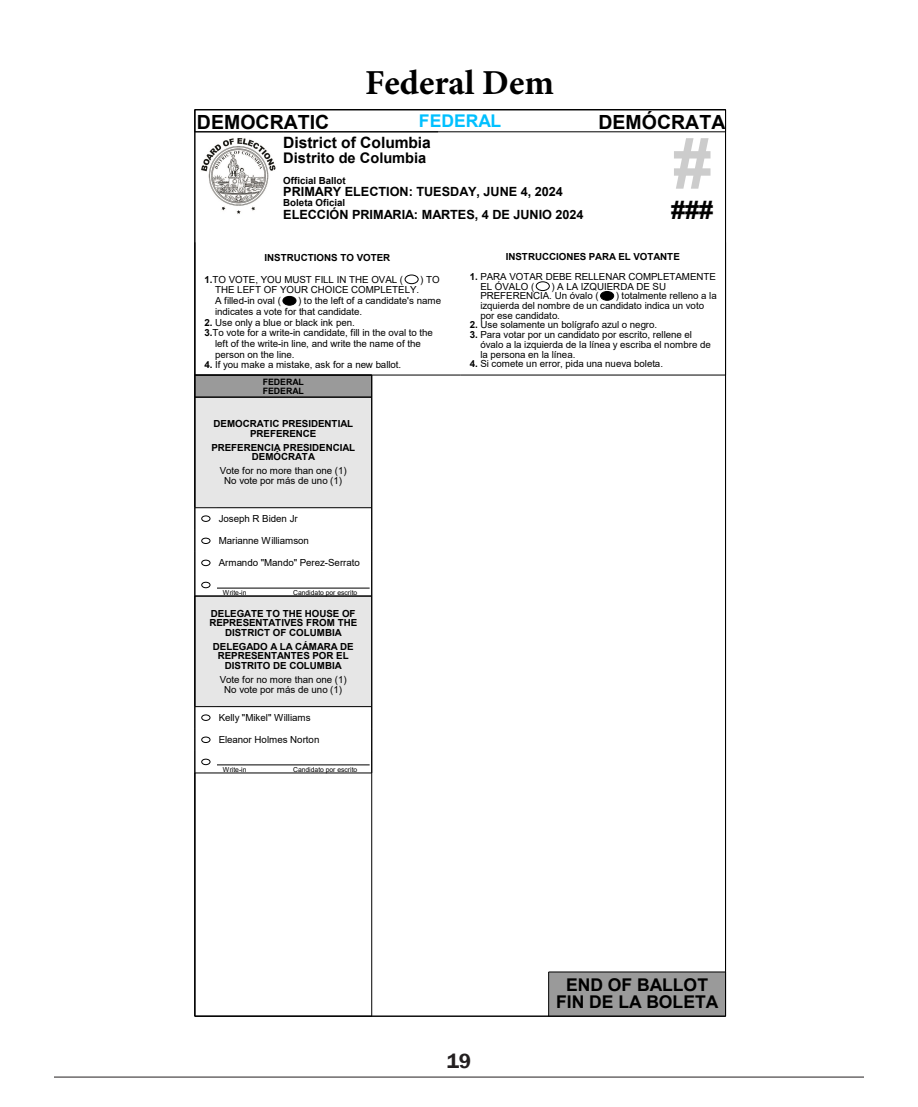
<style>
.page{position:relative;width:918px;height:1107px;background:#fff}
.page>*{position:absolute;margin:0;border:0;box-sizing:border-box;transform-origin:0 0}
.t1{font:700 68.25px "Arial";color:#ccc}
.t2{font:700 35.1px "Minion Pro";color:#000}
.t3{font:700 25.35px "Arial";color:#000}
.t4{font:600 21px "Franklin Gothic";color:#231f20}
.t5{font:700 19.5px "Arial";color:#000}
.t6{font:700 17.55px/17.5px "Arial";color:#000;text-align:center}
.t7{font:700 17.55px "Arial";color:#00c0ff}
.t8{font:700 15.6px "Arial";color:#000}
.t9{font:700 14.7px "Arial";color:#000}
.t10{font:700 12.6px "Arial";color:#000}
.t11{font:9.75px/9.8px "Arial";letter-spacing:-.005em;color:#000}
.t12{font:700 9.75px/9.8px "Arial";color:#000;text-align:center}
.t13{font:700 8.7px/8.9px "Arial";color:#000}
.t14{font:6.75px "Arial";letter-spacing:-.005em;color:#000}
.s1{font-weight:700}
</style>
<div class="page">
<hr style="left:54px;top:1077px;width:810px;height:1px;background:#231f20">
<div style="left:549px;top:972px;width:177px;height:44px;background:#9a9a9a"></div>
<div style="left:195px;top:375px;width:177px;height:22px;background:#9a9a9a"></div>
<div style="left:195px;top:397px;width:177px;height:111px;background:#e6e6e6"></div>
<div style="left:195px;top:596px;width:177px;height:111px;background:#e6e6e6"></div>
<div style="left:405px;top:275px;width:13px;height:9px;border:1px solid #000;border-radius:50%"></div>
<div style="left:283px;top:296px;width:13px;height:9px;background:#000;border-radius:50%"></div>
<div style="left:283px;top:296px;width:13px;height:9px;border:1px solid #000;border-radius:50%"></div>
<hr style="left:195px;top:375px;width:265px;height:1px;background:#000">
<div style="left:536px;top:282px;width:14px;height:9px;border:1px solid #000;border-radius:50%"></div>
<div style="left:601px;top:292px;width:13px;height:8px;background:#000;border-radius:50%"></div>
<div style="left:600px;top:291px;width:14px;height:10px;border:1px solid #000;border-radius:50%"></div>
<hr style="left:460px;top:375px;width:266px;height:1px;background:#000">
<img style="left:201px;top:138px;width:75px;height:76px">
<hr style="left:195px;top:132px;width:531px;height:1px;background:#000">
<hr style="left:549px;top:972px;width:177px;height:1px;background:#000">
<hr style="left:548px;top:972px;width:1px;height:44px;background:#000">
<hr style="left:217px;top:588px;width:153px;height:1px;background:#000">
<hr style="left:217px;top:765px;width:153px;height:1px;background:#000">
<hr style="left:371px;top:375px;width:1px;height:641px;background:#000">
<div style="left:202px;top:516px;width:8px;height:6px;border:1px solid #000;border-radius:50%"></div>
<div style="left:202px;top:538px;width:8px;height:6px;border:1px solid #000;border-radius:50%"></div>
<div style="left:202px;top:560px;width:8px;height:6px;border:1px solid #000;border-radius:50%"></div>
<div style="left:202px;top:582px;width:8px;height:6px;border:1px solid #000;border-radius:50%"></div>
<div style="left:202px;top:715px;width:8px;height:6px;border:1px solid #000;border-radius:50%"></div>
<div style="left:202px;top:737px;width:8px;height:6px;border:1px solid #000;border-radius:50%"></div>
<div style="left:202px;top:759px;width:8px;height:6px;border:1px solid #000;border-radius:50%"></div>
<hr style="left:195px;top:397px;width:177px;height:1px;background:#000">
<hr style="left:195px;top:507px;width:177px;height:1px;background:#000">
<svg style="left:371px;top:509px;width:1px;height:86px"></svg>
<hr style="left:195px;top:596px;width:177px;height:1px;background:#000">
<hr style="left:195px;top:706px;width:177px;height:1px;background:#000">
<hr style="left:195px;top:773px;width:177px;height:1px;background:#000">
<svg style="left:371px;top:707px;width:1px;height:65px"></svg>
<hr style="left:195px;top:109px;width:531px;height:1px;background:#000">
<hr style="left:195px;top:1016px;width:531px;height:1px;background:#000">
<hr style="left:195px;top:110px;width:1px;height:906px;background:#000">
<hr style="left:725px;top:110px;width:1px;height:906px;background:#000">
<p class="t2" style="left:365px;top:58px;width:190px">Federal Dem</p>
<p class="t5" style="left:197px;top:108px;width:134px">DEMOCRATIC</p>
<p class="t7" style="left:419px;top:108px;width:84px">FEDERAL</p>
<p class="t5" style="left:598px;top:108px;width:128px">DEMÓCRATA</p>
<p class="t1" style="left:673px;top:116px;width:39px">#</p>
<p class="t3" style="left:671px;top:192px;width:44px">###</p>
<p class="t8" style="left:283px;top:131px;width:149px">District of Columbia</p>
<p class="t9" style="left:283px;top:147px;width:145px">Distrito de Columbia</p>
<p class="t12" style="left:283px;top:176px;width:64px">Official Ballot</p>
<p class="t10" style="left:283px;top:183px;width:281px">PRIMARY ELECTION: TUESDAY, JUNE 4, 2024</p>
<p class="t12" style="left:283px;top:198px;width:64px">Boleta Oficial</p>
<p class="t10" style="left:283px;top:205px;width:302px">ELECCIÓN PRIMARIA: MARTES, 4 DE JUNIO 2024</p>
<p class="t11" style="left:204px;top:247px;width:200px;line-height:21.5px;text-indent:60px"><span class="s1">INSTRUCTIONS TO VOTER<br>1.</span>TO VOTE, YOU MUST FILL IN THE OVAL (</p>
<p class="t11" style="left:420px;top:274px;width:21px">) TO</p>
<p class="t11" style="left:215px;top:284px;width:206px;line-height:10.8px">THE LEFT OF YOUR CHOICE COMPLETELY.<br>A filled-in oval (</p>
<p class="t11" style="left:215px;top:295px;width:228px;line-height:10.6px;text-indent:83px">) to the left of a candidate's name indicates a vote for that candidate.</p>
<p class="t11" style="left:204px;top:317px;width:152px"><span class="s1">2.</span> Use only a blue or black ink pen.</p>
<p class="t11" style="left:204px;top:328px;width:230px"><span class="s1">3.</span>To vote for a write-in candidate, fill in the oval to the</p>
<p class="t11" style="left:215px;top:339px;width:207px">left of the write-in line, and write the name of the</p>
<p class="t11" style="left:215px;top:349px;width:81px">person on the line.</p>
<p class="t11" style="left:204px;top:360px;width:198px"><span class="s1">4.</span> If you make a mistake, ask for a new ballot.</p>
<p class="t13" style="left:263px;top:378px;width:43px">FEDERAL<br>FEDERAL</p>
<p class="t12" style="left:214px;top:419px;width:141px">DEMOCRATIC PRESIDENTIAL<br>PREFERENCE</p>
<p class="t12" style="left:211px;top:442px;width:145px">PREFERENCIA PRESIDENCIAL<br>DEMÓCRATA</p>
<p class="t11" style="left:220px;top:466px;width:129px;text-align:center">Vote for no more than one (1)<br>No vote por más de uno (1)</p>
<p class="t11" style="left:219px;top:514px;width:81px">Joseph R Biden Jr</p>
<p class="t11" style="left:219px;top:536px;width:92px">Marianne Williamson</p>
<p class="t11" style="left:219px;top:558px;width:143px">Armando "Mando" Perez-Serrato</p>
<p class="t14" style="left:223px;top:588px;width:25px">Write-in</p>
<p class="t14" style="left:293px;top:588px;width:66px">Candidato por escrito</p>
<p class="t12" style="left:209px;top:608px;width:149px">DELEGATE TO THE HOUSE OF<br>REPRESENTATIVES FROM THE<br>DISTRICT OF COLUMBIA</p>
<p class="t12" style="left:213px;top:641px;width:142px">DELEGADO A LA CÁMARA DE<br>REPRESENTANTES POR EL<br>DISTRITO DE COLUMBIA</p>
<p class="t11" style="left:220px;top:674px;width:129px;text-align:center">Vote for no more than one (1)<br>No vote por más de uno (1)</p>
<p class="t11" style="left:219px;top:713px;width:94px">Kelly "Mikel" Williams</p>
<p class="t11" style="left:219px;top:735px;width:102px">Eleanor Holmes Norton</p>
<p class="t14" style="left:223px;top:765px;width:25px">Write-in</p>
<p class="t14" style="left:293px;top:765px;width:66px">Candidato por escrito</p>
<p class="t12" style="left:506px;top:252px;width:176px">INSTRUCCIONES PARA EL VOTANTE</p>
<p class="t11" style="left:480px;top:271px;width:237px;text-indent:-11px"><span class="s1">1.</span> PARA VOTAR DEBE RELLENAR COMPLETAMENTE<br>EL ÓVALO (</p>
<p class="t11" style="left:480px;top:281px;width:187px;text-indent:71px">) A LA IZQUIERDA DE SU<br>PREFERENCIA. Un óvalo (</p>
<p class="t11" style="left:480px;top:291px;width:238px;text-indent:135px">) totalmente relleno a la izquierda del nombre de un candidato indica un voto por ese candidato.</p>
<p class="t11" style="left:470px;top:320px;width:189px"><span class="s1">2.</span> Use solamente un bolígrafo azul o negro.</p>
<p class="t11" style="left:480px;top:330px;width:232px;text-indent:-11px"><span class="s1">3.</span> Para votar por un candidato por escrito, rellene el óvalo a la izquierda de la línea y escriba el nombre de la persona en la línea.</p>
<p class="t11" style="left:470px;top:359px;width:195px"><span class="s1">4.</span> Si comete un error, pida una nueva boleta.</p>
<p class="t6" style="left:556px;top:976px;width:164px">END OF BALLOT<br>FIN DE LA BOLETA</p>
<p class="t4" style="left:447px;top:1048px;width:26px">19</p>
</div>
